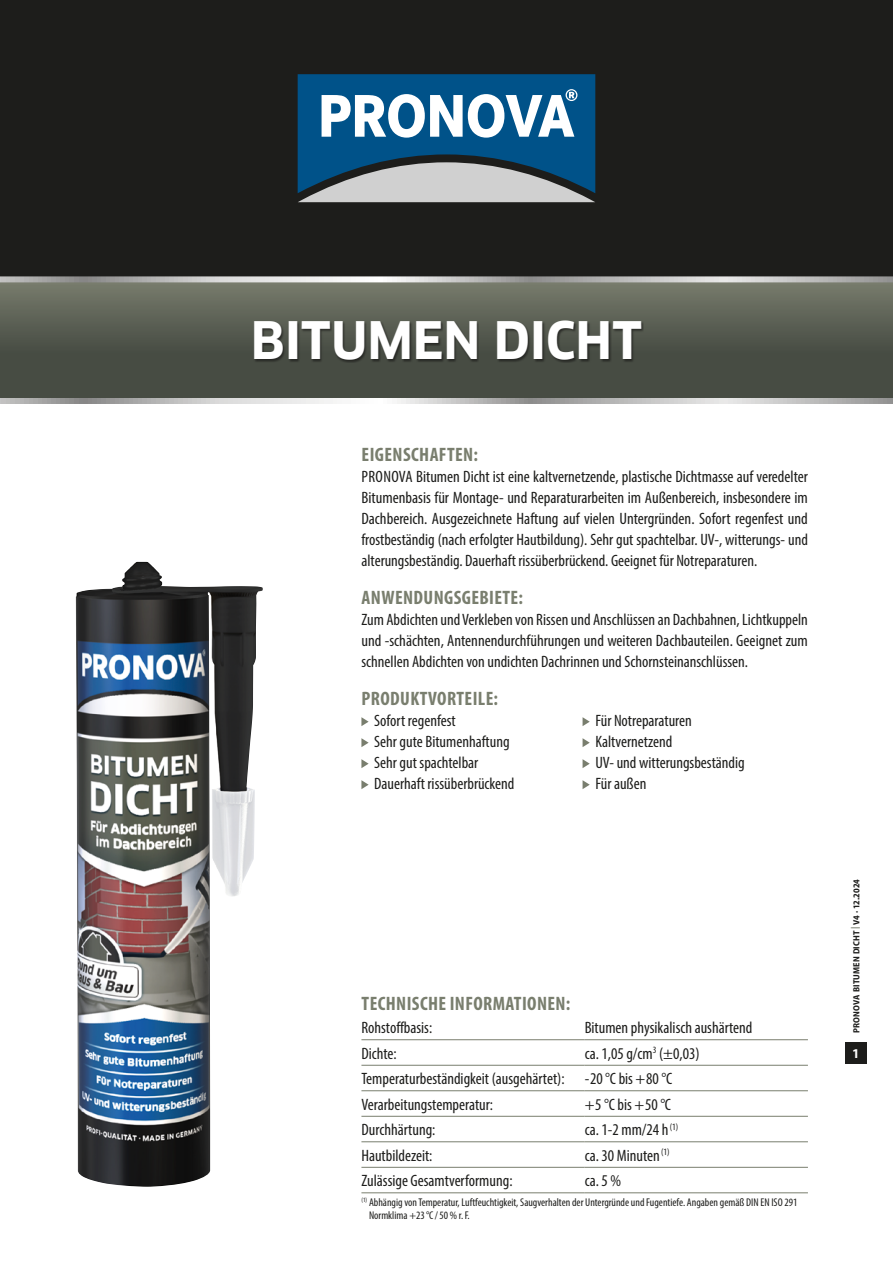
<style>
.page{position:relative;width:893px;height:1263px;background:#fff}
.page>*{position:absolute;margin:0;border:0;box-sizing:border-box;transform-origin:0 0}
.t1{font:700 50.55px "Clan Pro";letter-spacing:-.005em;color:#fff}
.t2{font:700 condensed 19.5px "Myriad Pro";letter-spacing:.02em;color:#797e6e}
.t3{font:condensed 16.5px/21px "Myriad Pro";color:#1d1d1b;text-align:justify}
.t4{font:700 13.5px "Myriad Pro";color:#fff}
.t5{font:condensed 11.25px/13.5px "Myriad Pro";color:#1d1d1b}
.t6{font:700 semi-condensed 9px "Myriad Pro";letter-spacing:.02em;color:#1d1d1b}
</style>
<div class="page">
<div style="left:0;top:0;width:893px;height:276px;background:#1d1d1b"></div>
<div style="left:845px;top:1042px;width:22px;height:21px;background:#1d1d1b"></div>
<svg style="left:0;top:276px;width:893px;height:128px"></svg>
<div style="left:254px;top:320px;width:390px;height:43px;background:#1d1d1b;opacity:.75"></div>
<svg style="left:361px;top:717px;width:8px;height:9px"></svg>
<svg style="left:583px;top:717px;width:7px;height:9px"></svg>
<svg style="left:361px;top:738px;width:8px;height:9px"></svg>
<svg style="left:583px;top:738px;width:7px;height:9px"></svg>
<svg style="left:361px;top:759px;width:8px;height:9px"></svg>
<svg style="left:583px;top:759px;width:7px;height:9px"></svg>
<svg style="left:361px;top:780px;width:8px;height:9px"></svg>
<svg style="left:583px;top:780px;width:7px;height:9px"></svg>
<svg style="left:298px;top:74px;width:297px;height:128px"></svg>
<hr style="left:361px;top:1039px;width:224px;height:1px;background:#797e6e">
<hr style="left:585px;top:1039px;width:223px;height:1px;background:#797e6e">
<hr style="left:361px;top:1065px;width:224px;height:1px;background:#797e6e">
<hr style="left:585px;top:1065px;width:223px;height:1px;background:#797e6e">
<hr style="left:361px;top:1090px;width:224px;height:1px;background:#797e6e">
<hr style="left:585px;top:1090px;width:223px;height:1px;background:#797e6e">
<hr style="left:361px;top:1116px;width:224px;height:1px;background:#797e6e">
<hr style="left:585px;top:1116px;width:223px;height:1px;background:#797e6e">
<hr style="left:361px;top:1141px;width:224px;height:1px;background:#797e6e">
<hr style="left:585px;top:1141px;width:223px;height:1px;background:#797e6e">
<hr style="left:361px;top:1167px;width:224px;height:1px;background:#797e6e">
<hr style="left:585px;top:1167px;width:223px;height:1px;background:#797e6e">
<hr style="left:361px;top:1192px;width:224px;height:1px;background:#797e6e">
<hr style="left:585px;top:1192px;width:223px;height:1px;background:#797e6e">
<img style="left:76px;top:562px;width:187px;height:625px">
<h1 class="t1" style="left:251px;top:311px;width:393px">BITUMEN DICHT</h1>
<p class="t2" style="left:362px;top:442px;width:118px">EIGENSCHAFTEN:</p>
<p class="t3" style="left:361px;top:466px;width:448px">PRONOVA Bitumen Dicht ist eine kaltvernetzende, plastische Dichtmasse auf veredelter Bitumenbasis für Montage- und Reparaturarbeiten im Außenbereich, insbesondere im Dachbereich. Ausgezeichnete Haftung auf vielen Untergründen. Sofort regenfest und frostbeständig (nach erfolgter Hautbildung). Sehr gut spachtelbar. UV-, witterungs- und alterungsbeständig. Dauerhaft rissüberbrückend. Geeignet für Notreparaturen.</p>
<p class="t2" style="left:362px;top:585px;width:163px">ANWENDUNGSGEBIETE:</p>
<p class="t3" style="left:361px;top:609px;width:448px">Zum Abdichten und Verkleben von Rissen und Anschlüssen an Dachbahnen, Lichtkuppeln und -schächten, Antennendurchführungen und weiteren Dachbauteilen. Geeignet zum schnellen Abdichten von undichten Dachrinnen und Schornsteinanschlüssen.</p>
<p class="t2" style="left:362px;top:686px;width:138px">PRODUKTVORTEILE:</p>
<p class="t3" style="left:374px;top:710px;width:83px">Sofort regenfest</p>
<p class="t3" style="left:595px;top:710px;width:98px">Für Notreparaturen</p>
<p class="t3" style="left:374px;top:731px;width:137px">Sehr gute Bitumenhaftung</p>
<p class="t3" style="left:595px;top:731px;width:78px">Kaltvernetzend</p>
<p class="t3" style="left:374px;top:752px;width:106px">Sehr gut spachtelbar</p>
<p class="t3" style="left:595px;top:752px;width:151px">UV- und witterungsbeständig</p>
<p class="t3" style="left:374px;top:773px;width:142px">Dauerhaft rissüberbrückend</p>
<p class="t3" style="left:595px;top:773px;width:53px">Für außen</p>
<p class="t2" style="left:362px;top:991px;width:210px">TECHNISCHE INFORMATIONEN:</p>
<p class="t3" style="left:361px;top:1017px;width:72px">Rohstoffbasis:</p>
<p class="t3" style="left:585px;top:1017px;width:169px">Bitumen physikalisch aushärtend</p>
<p class="t3" style="left:361px;top:1042px;width:37px">Dichte:</p>
<p class="t3" style="left:361px;top:1040px;width:340px;line-height:25.5px;text-align:left;text-indent:223px">ca. 1,05 g/cm<sup>3</sup> (±0,03)<br>Temperaturbeständigkeit (ausgehärtet): -20 °C bis +80 °C<br>Verarbeitungstemperatur:</p>
<p class="t3" style="left:585px;top:1093px;width:88px">+5 °C bis +50 °C</p>
<p class="t3" style="left:361px;top:1119px;width:75px">Durchhärtung:</p>
<p class="t3" style="left:585px;top:1119px;width:95px">ca. 1-2 mm/24 h<sup>(1)</sup></p>
<p class="t3" style="left:361px;top:1144px;width:73px">Hautbildezeit:</p>
<p class="t3" style="left:585px;top:1144px;width:86px">ca. 30 Minuten<sup>(1)</sup></p>
<p class="t3" style="left:361px;top:1170px;width:153px">Zulässige Gesamtverformung:</p>
<p class="t3" style="left:585px;top:1170px;width:38px">ca. 5 %</p>
<p class="t5" style="left:369px;top:1195px;width:430px;text-indent:-8px"><sup>(1)</sup> Abhängig von Temperatur, Luftfeuchtigkeit, Saugverhalten der Untergründe und Fugentiefe. Angaben gemäß DIN EN ISO 291<br>Normklima +23°C/50 % r.F.</p>
<p class="t6" style="left:851px;top:1033px;width:155px;rotate:-90deg">PRONOVA BITUMEN DICHT <sup>|</sup> V4 · 12.2024</p>
<p class="t4" style="left:852px;top:1044px;width:9px">1</p>
</div>
